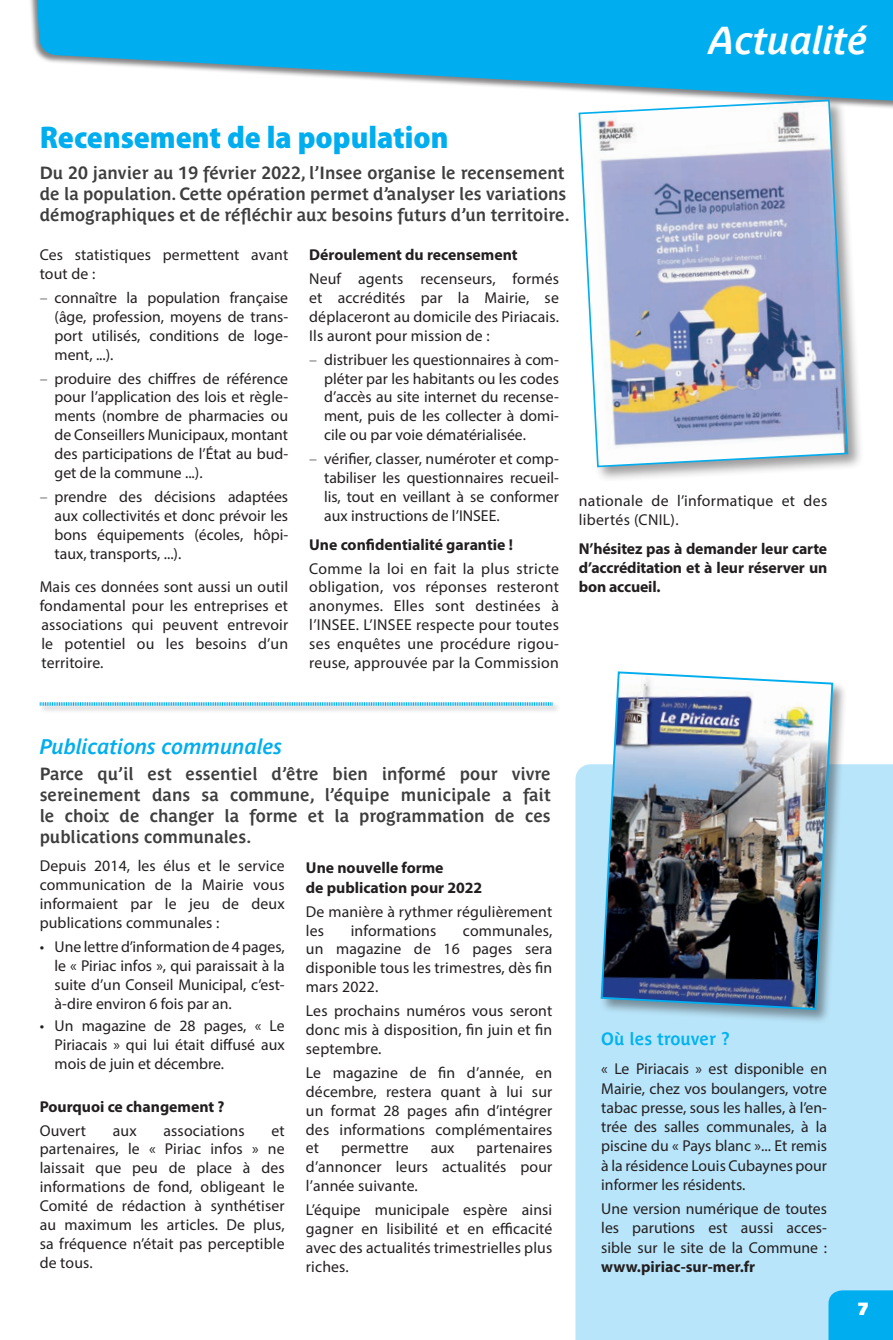
<style>
.page{position:relative;width:893px;height:1340px;background:#fff}
.page>*{position:absolute;margin:0;border:0;box-sizing:border-box;transform-origin:0 0}
.t1{font:italic 700 38.5px "Parisine Plus Std Gris";color:#fff}
.Titre_Principal{font:900 semi-condensed 31.5px "Myriad Pro";color:#00aeef}
.Article_-_Titre{font:italic 700 21px "Parisine Plus Std Gris";color:#00aeef}
.Article_-_Chapo{font:700 17.5px/21px "Parisine Plus Std Gris";color:#3e3e3f;text-align:justify}
.Article_-_Chapo-2{font:700 17.5px "Parisine Plus Std Gris";color:#00b3ef}
.t2{font:700 17.5px "Parisine Plus Std Sombre";color:#fff}
.Texte_normal{font:15.75px/18.9px "Myriad Pro";letter-spacing:.01em;color:#231f20;text-align:justify}
.Texte_normal_gras{font:700 15.75px/18.9px "Myriad Pro";color:#231f20}
.s1{font-family:"Myriad Variable Concept"}
.s2{font-weight:700}
</style>
<div class="page">
<div style="left:575px;top:764px;width:318px;height:575px;background:#b9e5fa"></div>
<div style="left:599px;top:670px;width:248px;height:354px;background:#231f20;opacity:.45"></div>
<img style="left:600px;top:670px;width:234px;height:341px">
<div style="left:39px;top:701px;width:522px;height:12px;background:#231f20;opacity:.55"></div>
<svg style="left:40px;top:701px;width:513px;height:5px"></svg>
<svg style="left:35px;top:0;width:858px;height:103px;fill:#00aeef"></svg>
<div style="left:828px;top:1290px;width:65px;height:49px;background:#00aeef"></div>
<div style="left:576px;top:97px;width:288px;height:386px;background:#231f20;opacity:.45"></div>
<svg style="left:578px;top:99px;width:271px;height:369px"></svg>
<h1 class="t1" style="left:709px;top:18px;width:161px">Actualité</h1>
<p class="Titre_Principal" style="left:40px;top:117px;width:410px">Recensement de la population</p>
<p class="Article_-_Chapo" style="left:40px;top:163px;width:531px;text-align:left">Du 20 janvier au 19 février 2022, l’Insee organise le recensement de la population. Cette opération permet d’analyser les variations démographiques et de réfléchir aux besoins futurs d’un territoire.</p>
<p class="Texte_normal" style="left:40px;top:245px;width:250px">Ces statistiques permettent avant tout de :</p>
<p class="Texte_normal" style="left:55px;top:288px;width:235px;text-indent:-15px"><span class="s1">–</span> connaître la population française (âge, profession, moyens de trans&shy;port utilisés, conditions de loge&shy;ment, ...).</p>
<p class="Texte_normal" style="left:55px;top:368px;width:235px;text-indent:-15px"><span class="s1">–</span> produire des chiffres de référence pour l’application des lois et règle&shy;ments (nombre de pharmacies ou de Conseillers Municipaux, montant des participations de l’État au bud&shy;get de la commune ...).</p>
<p class="Texte_normal" style="left:55px;top:487px;width:235px;text-indent:-15px"><span class="s1">–</span> prendre des décisions adaptées aux collectivités et donc prévoir les bons équipements (écoles, hôpi&shy;taux, transports, ...).</p>
<p class="Texte_normal" style="left:40px;top:577px;width:250px">Mais ces données sont aussi un outil fondamental pour les entreprises et associations qui peuvent entrevoir le potentiel ou les besoins d’un territoire.</p>
<p class="Texte_normal_gras" style="left:309px;top:245px;width:210px">Déroulement du recensement</p>
<p class="Texte_normal" style="left:309px;top:269px;width:251px">Neuf agents recenseurs, formés et accrédités par la Mairie, se déplaceront au domicile des Piriacais.<br>Ils auront pour mission de :</p>
<p class="Texte_normal" style="left:324px;top:349px;width:236px;text-indent:-15px"><span class="s1">–</span> distribuer les questionnaires à com&shy;pléter par les habitants ou les codes d’accès au site internet du recense&shy;ment, puis de les collecter à domi&shy;cile ou par voie dématérialisée.</p>
<p class="Texte_normal" style="left:324px;top:449px;width:236px;text-indent:-15px"><span class="s1">–</span> vérifier, classer, numéroter et comp&shy;tabiliser les questionnaires recueil&shy;lis, tout en veillant à se conformer aux instructions de l’INSEE.</p>
<p class="Texte_normal_gras" style="left:309px;top:534px;width:205px">Une confidentialité garantie !</p>
<p class="Texte_normal" style="left:309px;top:558px;width:251px">Comme la loi en fait la plus stricte obligation, vos réponses resteront anonymes. Elles sont destinées à l’INSEE. L’INSEE respecte pour toutes ses enquêtes une procédure rigou&shy;reuse, approuvée par la Commission</p>
<p class="Texte_normal" style="left:579px;top:491px;width:250px">nationale de l’informatique et des libertés (CNIL).</p>
<p class="Texte_normal_gras" style="left:579px;top:538px;width:250px;text-align:justify">N’hésitez pas à demander leur carte d’accréditation et à leur réserver un bon accueil.</p>
<p class="Article_-_Titre" style="left:40px;top:734px;width:244px">Publications communales</p>
<p class="Article_-_Chapo" style="left:40px;top:762px;width:513px">Parce qu’il est essentiel d’être bien informé pour vivre sereinement dans sa commune, l’équipe municipale a fait le choix de changer la forme et la programmation de ces publications communales.</p>
<p class="Texte_normal" style="left:40px;top:856px;width:247px">Depuis 2014, les élus et le service communication de la Mairie vous informaient par le jeu de deux publications communales :</p>
<p class="Texte_normal" style="left:55px;top:937px;width:232px;text-indent:-15px">• Une lettre d’information de 4 pages, le « Piriac infos », qui paraissait à la suite d’un Conseil Municipal, c’est&shy;à-dire environ 6 fois par an.</p>
<p class="Texte_normal" style="left:55px;top:1016px;width:232px;text-indent:-15px">• Un magazine de 28 pages, « Le Piriacais » qui lui était diffusé aux mois de juin et décembre.</p>
<p class="Texte_normal_gras" style="left:40px;top:1096px;width:186px">Pourquoi ce changement ?</p>
<p class="Texte_normal" style="left:40px;top:1120px;width:48px">Ouvert</p>
<p class="Texte_normal" style="left:113px;top:1120px;width:25px">aux</p>
<p class="Texte_normal" style="left:163px;top:1120px;width:83px">associations</p>
<p class="Texte_normal_gras" style="left:306px;top:858px;width:178px">Une nouvelle forme<br>de publication pour 2022</p>
<p class="Texte_normal" style="left:306px;top:901px;width:248px">De manière à rythmer régulièrement les</p>
<p class="Texte_normal" style="left:351px;top:920px;width:87px">informations</p>
<p class="Texte_normal" style="left:306px;top:920px;width:248px;text-indent:157px">communales, un magazine de 16 pages sera disponible tous les trimestres, dès fin mars 2022.</p>
<p class="Texte_normal" style="left:306px;top:1001px;width:248px">Les prochains numéros vous seront donc mis à disposition, fin juin et fin septembre.</p>
<p class="Texte_normal" style="left:306px;top:1062px;width:248px">Le magazine de fin d’année, en décembre, restera quant à lui sur un format 28 pages afin d’intégrer des informations complémentaires et</p>
<p class="Texte_normal" style="left:40px;top:1120px;width:247px;text-indent:232px">et partenaires, le « Piriac infos » ne laissait que peu de place à des informations de fond, obligeant le Comité de rédaction à synthétiser au maximum les articles. De plus, sa fréquence n’était pas perceptible de tous.</p>
<p class="Texte_normal" style="left:306px;top:1138px;width:248px;text-indent:171px">partenaires d’annoncer leurs actualités pour l’année suivante.</p>
<p class="Texte_normal" style="left:306px;top:1200px;width:248px">L’équipe municipale espère ainsi gagner en lisibilité et en efficacité avec des actualités trimestrielles plus riches.</p>
<p class="Texte_normal" style="left:341px;top:1138px;width:69px">permettre</p>
<p class="Texte_normal" style="left:431px;top:1138px;width:25px">aux</p>
<p class="Article_-_Chapo-2" style="left:601px;top:1028px;width:130px">Où les trouver ?</p>
<p class="Texte_normal" style="left:601px;top:1059px;width:227px">« Le Piriacais » est disponible en Mairie, chez vos boulangers, votre tabac presse, sous les halles, à l’en&shy;trée des salles communales, à la piscine du « Pays blanc »... Et remis à la résidence Louis Cubaynes pour informer les résidents.</p>
<p class="Texte_normal" style="left:601px;top:1198px;width:227px">Une version numérique de toutes les parutions est aussi acces&shy;sible sur le site de la Commune : <span class="s2">www.piriac-sur-mer.fr</span></p>
<p class="t2" style="left:858px;top:1298px;width:12px">7</p>
</div>
